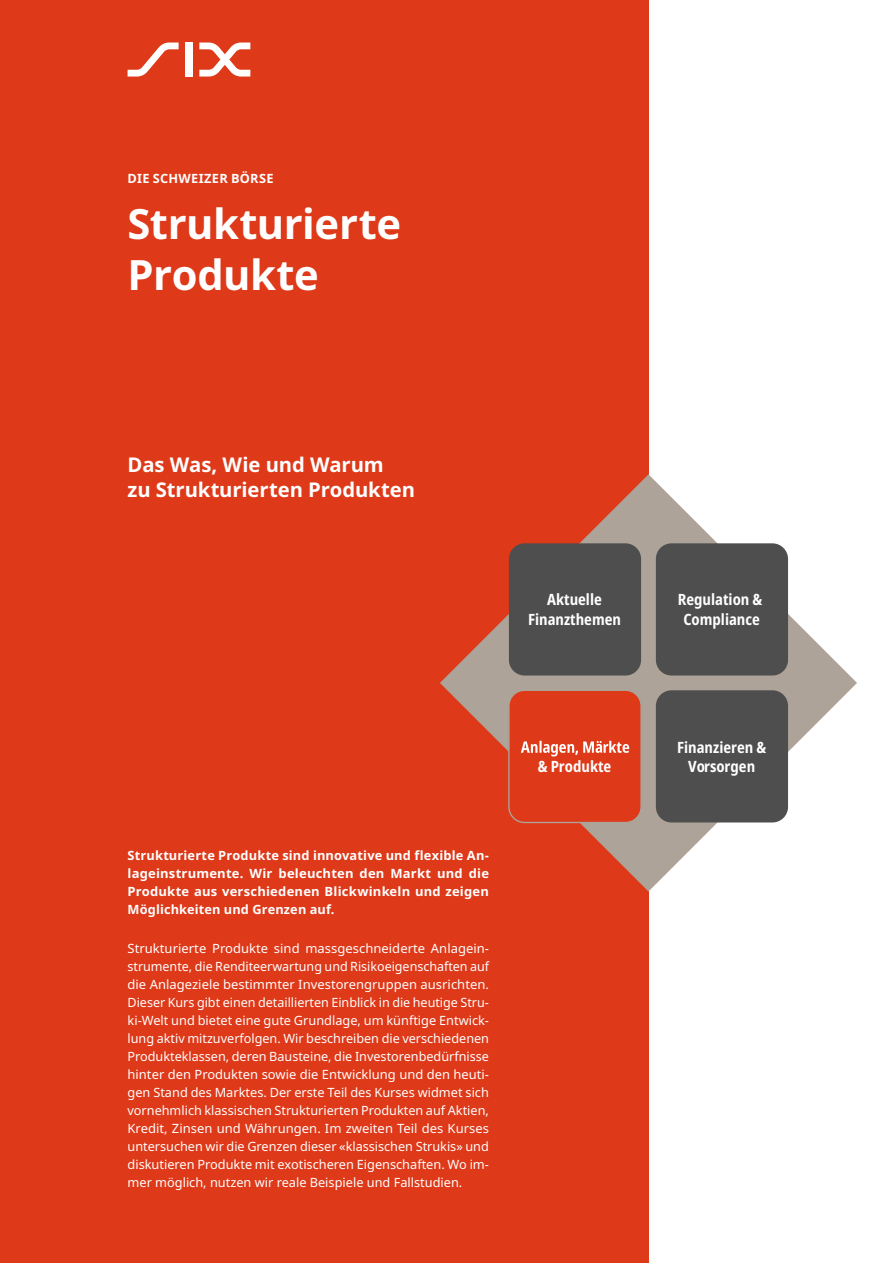
<style>
.page{position:relative;width:893px;height:1263px;background:#fff}
.page>*{position:absolute;margin:0;border:0;box-sizing:border-box;transform-origin:0 0}
.t1{font:700 41.7px/50.1px "Noto Sans";letter-spacing:-.01em;color:#fff}
.t2{font:700 20.25px/25.5px "Noto Sans";letter-spacing:-.005em;color:#fff}
.t3{font:700 condensed 15.6px/19.2px "Noto Sans";color:#fff;text-align:center}
.t4{font:12.75px/18px "Noto Sans";color:#fff;text-align:justify}
.t5{font:700 12.75px/18px "Noto Sans";letter-spacing:.015em;color:#fff;text-align:justify}
</style>
<div class="page">
<div style="left:0;top:0;width:648px;height:1263px;background:#de3919"></div>
<svg style="left:128px;top:43px;width:51px;height:34px"></svg>
<div style="left:185px;top:43px;width:8px;height:34px;background:#fff"></div>
<svg style="left:199px;top:43px;width:51px;height:34px"></svg>
<svg style="left:440px;top:474px;width:417px;height:417px"></svg>
<div style="left:656px;top:543px;width:132px;height:132px;background:#4e4e4e;border-radius:16px"></div>
<div style="left:656px;top:690px;width:132px;height:132px;background:#4e4e4e;border-radius:16px"></div>
<div style="left:509px;top:690px;width:132px;height:132px;background:#de3919;border-radius:16px"></div>
<div style="left:508px;top:690px;width:134px;height:133px;border:1px solid #ada398;border-radius:16px"></div>
<div style="left:509px;top:543px;width:132px;height:132px;background:#4e4e4e;border-radius:16px"></div>
<svg style="left:521px;top:741px;width:108px;height:15px"></svg>
<p class="t5" style="left:128px;top:170px;width:148px">DIE SCHWEIZER BÖRSE</p>
<h1 class="t1" style="left:128px;top:200px;width:275px">Strukturierte<br>Produkte</h1>
<h2 class="t2" style="left:128px;top:452px;width:289px">Das Was, Wie und Warum<br>zu Strukturierten Produkten</h2>
<p class="t3" style="left:528px;top:590px;width:95px">Aktuelle<br>Finanzthemen</p>
<p class="t5" style="left:128px;top:847px;width:363px">Strukturierte Produkte sind innovative und flexible An&shy;lageinstrumente. Wir beleuchten den Markt und die Produkte aus verschiedenen Blickwinkeln und zeigen Möglichkeiten und Grenzen auf.</p>
<p class="t4" style="left:128px;top:940px;width:363px">Strukturierte Produkte sind massgeschneiderte Anlagein&shy;strumente, die Renditeerwartung und Risikoeigenschaften auf die Anlageziele bestimmter Investorengruppen ausrichten.<br>Dieser Kurs gibt einen detaillierten Einblick in die heutige Stru&shy;ki-Welt und bietet eine gute Grundlage, um künftige Entwick&shy;lung aktiv mitzuverfolgen. Wir beschreiben die verschiedenen Produkteklassen, deren Bausteine, die Investorenbedürfnisse hinter den Produkten sowie die Entwicklung und den heuti&shy;gen Stand des Marktes. Der erste Teil des Kurses widmet sich vornehmlich klassischen Strukturierten Produkten auf Aktien, Kredit, Zinsen und Währungen. Im zweiten Teil des Kurses untersuchen wir die Grenzen dieser «klassischen Strukis» und diskutieren Produkte mit exotischeren Eigenschaften. Wo im&shy;mer möglich, nutzen wir reale Beispiele und Fallstudien.</p>
<p class="t3" style="left:538px;top:756px;width:75px">&amp; Produkte</p>
<p class="t3" style="left:678px;top:590px;width:86px">Regulation &amp;<br>Compliance</p>
<p class="t3" style="left:677px;top:738px;width:91px">Finanzieren &amp;<br>Vorsorgen</p>
</div>
